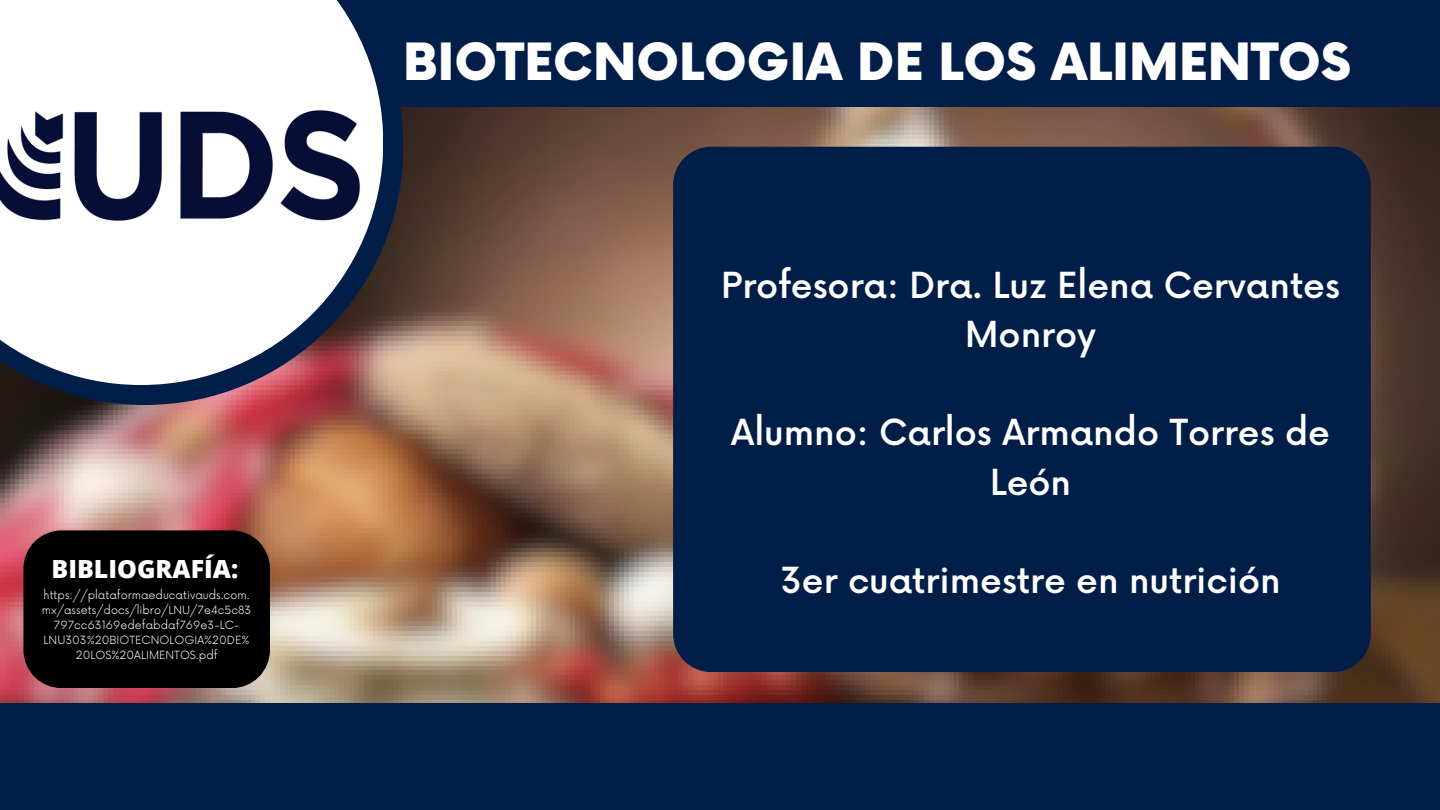
<style>
.page{position:relative;width:1440px;height:810px;background:#fff}
.page>*{position:absolute;margin:0;border:0;box-sizing:border-box;transform-origin:0 0}
.t1{font:900 50px "Now";color:#fff}
.t2{font:500 35px/49.5px "Now";color:#fff;text-align:center}
.t3{font:800 25px "Open Sans";color:#fff}
.t4{font:300 11px/15px "Now";color:#fff;text-align:center}
</style>
<div class="page">
<img style="left:0;top:106px;width:1440px;height:598px">
<div style="left:0;top:0;width:1440px;height:106px;background:#001e47"></div>
<div style="left:0;top:704px;width:1440px;height:106px;background:#001e47"></div>
<svg style="left:0;top:106px;width:403px;height:299px;background:#533c48"></svg>
<div style="left:673px;top:147px;width:698px;height:525px;background:#001e47"></div>
<svg style="left:0;top:0;width:383px;height:385px"></svg>
<img style="left:0;top:106px;width:360px;height:118px">
<div style="left:23px;top:530px;width:247px;height:158px;background:#000"></div>
<p class="t3" style="left:52px;top:551px;width:188px">BIBLIOGRAFÍA:</p>
<p class="t4" style="left:42px;top:588px;width:211px">https://plataformaeducativauds.com. mx/assets/docs/libro/LNU/7e4c5c83<br>797cc63169edefabdaf769e3-LC-LNU303%20BIOTECNOLOGIA%20DE% 20LOS%20ALIMENTOS.pdf</p>
<p class="t1" style="left:403px;top:35px;width:949px">BIOTECNOLOGIA DE LOS ALIMENTOS</p>
<p class="t2" style="left:721px;top:262px;width:620px">Profesora: Dra. Luz Elena Cervantes<br>Monroy</p>
<p class="t2" style="left:731px;top:410px;width:600px">Alumno: Carlos Armando Torres de<br>León</p>
<p class="t2" style="left:780px;top:558px;width:502px">3er cuatrimestre en nutrición</p>
</div>
